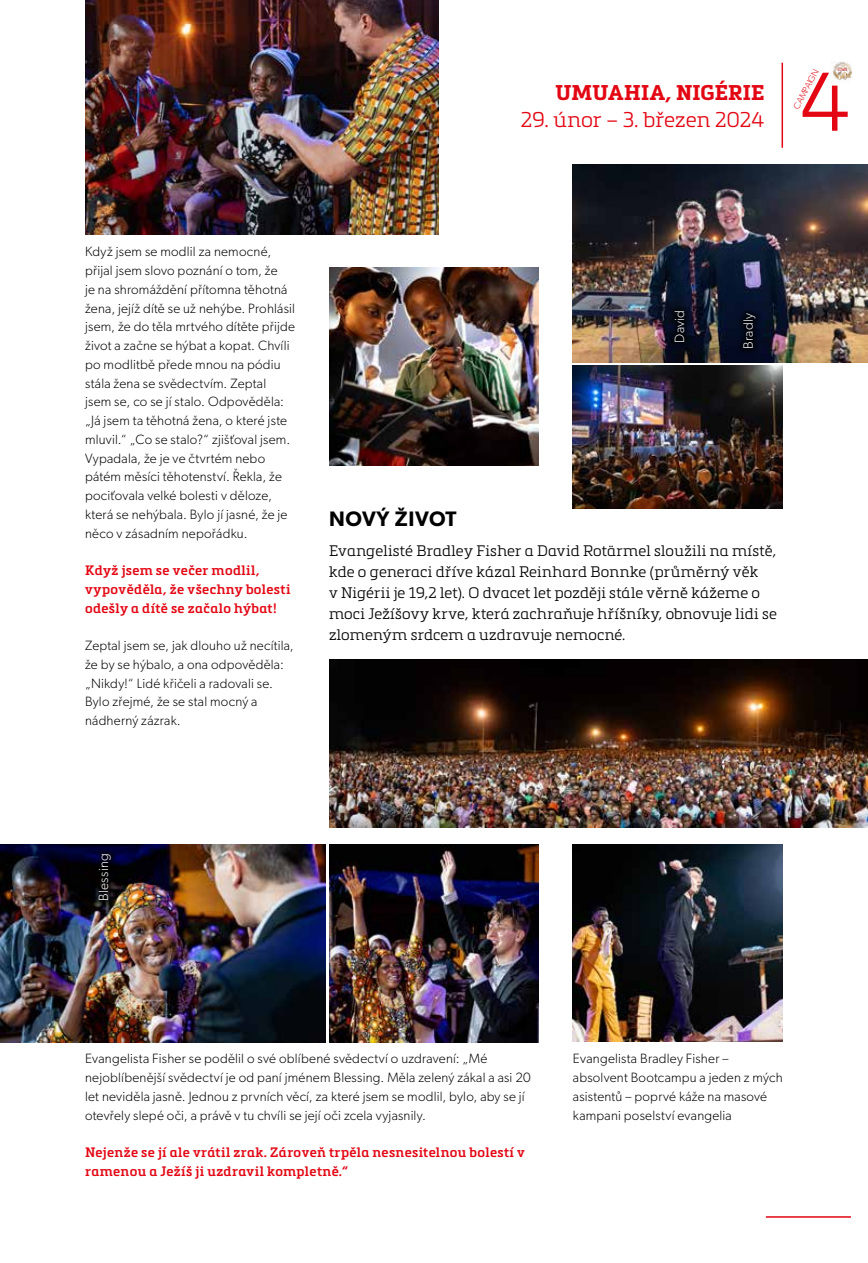
<style>
.page{position:relative;width:868px;height:1263px;background:#fff}
.page>*{position:absolute;margin:0;border:0;box-sizing:border-box;transform-origin:0 0}
.t1{font:300 21px "Metronic Slab Pro";color:#e30613}
.t2{font:700 21px "Metronic Slab Pro";letter-spacing:.005em;color:#e30613}
.t3{font:600 21px "Gibson";letter-spacing:.03em;color:#000}
.t4{font:300 15px/21px "Metronic Slab Pro";letter-spacing:.015em;color:#000}
.t5{font:300 13.5px/18.8px "Gibson";letter-spacing:.015em;color:#000}
.t6{font:600 13.5px/18.8px "Metronic Slab Pro";letter-spacing:.03em;color:#e30613}
.t7{font:300 13.5px "Gibson";letter-spacing:.02em;color:#fff}
.t8{font:300 9px "Gibson";color:#e30613}
</style>
<div class="page">
<hr style="left:781px;top:63px;width:2px;height:85px;background:#e30613">
<img style="left:573px;top:164px;width:294px;height:198px">
<img style="left:573px;top:844px;width:209px;height:198px">
<div style="left:667px;top:303px;width:24px;height:46px;background:#000;opacity:.75"></div>
<div style="left:736px;top:306px;width:27px;height:50px;background:#000;opacity:.75"></div>
<img style="left:0;top:844px;width:325px;height:198px">
<img style="left:329px;top:844px;width:210px;height:198px">
<img style="left:329px;top:267px;width:210px;height:198px">
<img style="left:85px;top:0;width:353px;height:235px">
<hr style="left:765px;top:1216px;width:85px;height:2px;background:#e30613">
<img style="left:573px;top:366px;width:209px;height:142px">
<div style="left:91px;top:847px;width:27px;height:60px;background:#000;opacity:.75"></div>
<img style="left:831px;top:62px;width:21px;height:17px">
<svg style="left:802px;top:73px;width:45px;height:58px"></svg>
<img style="left:329px;top:659px;width:538px;height:168px">
<h1 class="t2" style="left:555px;top:80px;width:210px">UMUAHIA, NIGÉRIE</h1>
<h1 class="t1" style="left:520px;top:106px;width:245px">29. únor – 3. březen 2024</h1>
<p class="t8" style="left:790px;top:106px;width:46px;rotate:-62deg">CAMPAIGN</p>
<p class="t5" style="left:85px;top:242px;width:211px">Když jsem se modlil za nemocné, přijal jsem slovo poznání o tom, že<br>je na shromáždění přítomna těhotná žena, jejíž dítě se už nehýbe. Prohlásil jsem, že do těla mrtvého dítěte přijde život a začne se hýbat a kopat. Chvíli po modlitbě přede mnou na pódiu stála žena se svědectvím. Zeptal jsem se, co se jí stalo. Odpověděla: „Já jsem ta těhotná žena, o které jste mluvil.“ „Co se stalo?“ zjišťoval jsem.<br>Vypadala, že je ve čtvrtém nebo pátém měsíci těhotenství. Řekla, že pociťovala velké bolesti v děloze, která se nehýbala. Bylo jí jasné, že je něco v zásadním nepořádku.</p>
<p class="t6" style="left:85px;top:561px;width:207px">Když jsem se večer modlil, vypověděla, že všechny bolesti odešly a dítě se začalo hýbat!</p>
<p class="t5" style="left:85px;top:636px;width:210px">Zeptal jsem se, jak dlouho už necítila, že by se hýbalo, a ona odpověděla: „Nikdy!“ Lidé křičeli a radovali se.<br>Bylo zřejmé, že se stal mocný a nádherný zázrak.</p>
<p class="t7" style="left:671px;top:343px;width:34px;rotate:-90deg">David</p>
<p class="t7" style="left:740px;top:349px;width:37px;rotate:-90deg">Bradly</p>
<h1 class="t3" style="left:329px;top:506px;width:129px">NOVÝ ŽIVOT</h1>
<p class="t4" style="left:329px;top:539px;width:449px">Evangelisté Bradley Fisher a David Rotärmel sloužili na místě, kde o generaci dříve kázal Reinhard Bonnke (průměrný věk<br>v Nigérii je 19,2 let). O dvacet let později stále věrně kážeme o moci Ježíšovy krve, která zachraňuje hříšníky, obnovuje lidi se zlomeným srdcem a uzdravuje nemocné.</p>
<p class="t7" style="left:95px;top:901px;width:49px;rotate:-90deg">Blessing</p>
<p class="t5" style="left:85px;top:1049px;width:447px">Evangelista Fisher se podělil o své oblíbené svědectví o uzdravení: „Mé nejoblíbenější svědectví je od paní jménem Blessing. Měla zelený zákal a asi 20 let neviděla jasně. Jednou z prvních věcí, za které jsem se modlil, bylo, aby se jí otevřely slepé oči, a právě v tu chvíli se její oči zcela vyjasnily.</p>
<p class="t6" style="left:85px;top:1143px;width:441px">Nejenže se jí ale vrátil zrak. Zároveň trpěla nesnesitelnou bolestí v ramenou a Ježíš ji uzdravil kompletně.“</p>
<p class="t5" style="left:573px;top:1049px;width:211px">Evangelista Bradley Fisher – absolvent Bootcampu a jeden z mých asistentů – poprvé káže na masové kampani poselství evangelia</p>
</div>
